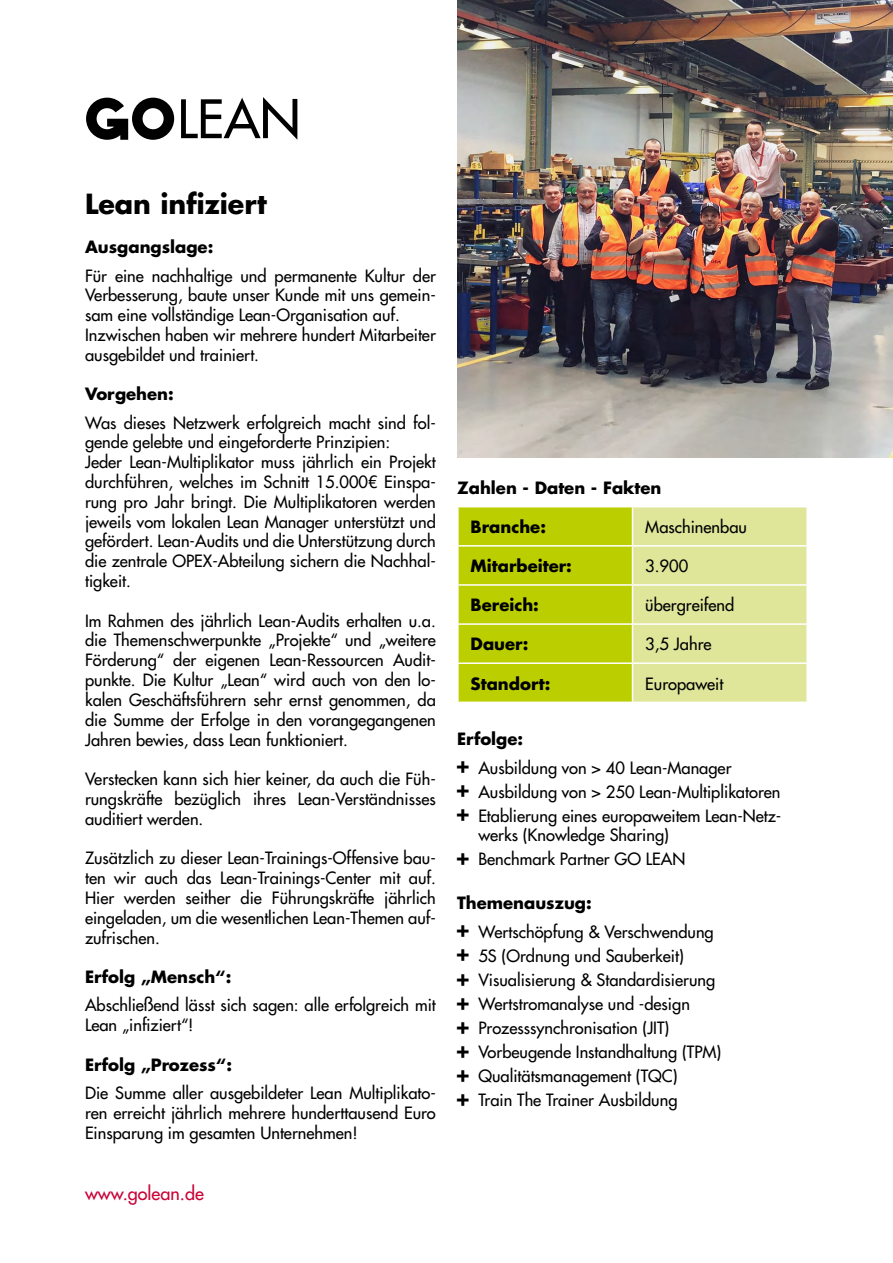
<style>
.page{position:relative;width:893px;height:1263px;background:#fff}
.page>*{position:absolute;margin:0;border:0;box-sizing:border-box;transform-origin:0 0}
.t1{font:700 27px "Futura Std";color:#000}
.t2{font:500 18px "Futura Std";color:#c90338}
.t3{font:500 16.5px/19.8px "Futura Std";color:#000}
.t4{font:700 16.5px "Futura Std";color:#000}
</style>
<div class="page">
<svg style="left:459px;top:507px;width:347px;height:195px;background:#cdda4d"></svg>
<hr style="left:632px;top:507px;width:1px;height:38px;background:#fff">
<hr style="left:457px;top:545px;width:175px;height:2px;background:#fff">
<hr style="left:632px;top:545px;width:176px;height:2px;background:#fff">
<hr style="left:632px;top:547px;width:1px;height:37px;background:#fff">
<hr style="left:457px;top:584px;width:175px;height:2px;background:#fff">
<hr style="left:632px;top:584px;width:176px;height:2px;background:#fff">
<hr style="left:632px;top:586px;width:1px;height:37px;background:#fff">
<hr style="left:457px;top:623px;width:175px;height:2px;background:#fff">
<hr style="left:632px;top:623px;width:176px;height:2px;background:#fff">
<hr style="left:632px;top:625px;width:1px;height:37px;background:#fff">
<hr style="left:457px;top:662px;width:175px;height:2px;background:#fff">
<hr style="left:632px;top:662px;width:176px;height:2px;background:#fff">
<hr style="left:632px;top:664px;width:1px;height:38px;background:#fff">
<img style="left:457px;top:0;width:436px;height:458px">
<svg style="left:181px;top:97px;width:116px;height:43px"></svg>
<svg style="left:86px;top:98px;width:88px;height:42px"></svg>
<h1 class="t1" style="left:85px;top:186px;width:183px">Lean infiziert</h1>
<p class="t4" style="left:85px;top:236px;width:130px">Ausgangslage:</p>
<p class="t3" style="left:85px;top:266px;width:352px">Für eine nachhaltige und permanente Kultur der Verbesserung, baute unser Kunde mit uns gemein&shy;sam eine vollständige Lean-Organisation auf.<br>Inzwischen haben wir mehrere hundert Mitarbeiter ausgebildet und trainiert.</p>
<p class="t4" style="left:85px;top:383px;width:90px">Vorgehen:</p>
<p class="t3" style="left:85px;top:413px;width:352px">Was dieses Netzwerk erfolgreich macht sind fol&shy;gende gelebte und eingeforderte Prinzipien:<br>Jeder Lean-Multiplikator muss jährlich ein Projekt durchführen, welches im Schnitt 15.000€ Einspa&shy;rung pro Jahr bringt. Die Multiplikatoren werden jeweils vom lokalen Lean Manager unterstützt und gefördert. Lean-Audits und die Unterstützung durch die zentrale OPEX-Abteilung sichern die Nachhal&shy;tigkeit.</p>
<p class="t3" style="left:85px;top:611px;width:352px;text-align:justify">Im Rahmen des jährlich Lean-Audits erhalten u.a. die Themenschwerpunkte „Projekte“ und „weitere Förderung“ der eigenen Lean-Ressourcen Audit&shy;punkte. Die Kultur „Lean“ wird auch von den lo&shy;kalen Geschäftsführern sehr ernst genommen, da die Summe der Erfolge in den vorangegangenen Jahren bewies, dass Lean funktioniert.</p>
<p class="t3" style="left:85px;top:769px;width:352px;text-align:justify">Verstecken kann sich hier keiner, da auch die Füh&shy;rungskräfte bezüglich ihres Lean-Verständnisses auditiert werden.</p>
<p class="t3" style="left:85px;top:848px;width:352px;text-align:justify">Zusätzlich zu dieser Lean-Trainings-Offensive bau&shy;ten wir auch das Lean-Trainings-Center mit auf.<br>Hier werden seither die Führungskräfte jährlich eingeladen, um die wesentlichen Lean-Themen auf&shy;zufrischen.</p>
<p class="t4" style="left:85px;top:966px;width:148px">Erfolg „Mensch“:</p>
<p class="t3" style="left:85px;top:995px;width:352px">Abschließend lässt sich sagen: alle erfolgreich mit<br>Lean „infiziert“!</p>
<p class="t4" style="left:85px;top:1054px;width:149px">Erfolg „Prozess“:</p>
<p class="t3" style="left:85px;top:1083px;width:352px;text-align:justify">Die Summe aller ausgebildeter Lean Multiplikato&shy;ren erreicht jährlich mehrere hunderttausend Euro Einsparung im gesamten Unternehmen!</p>
<p class="t2" style="left:85px;top:1182px;width:120px">www.golean.de</p>
<p class="t4" style="left:457px;top:477px;width:206px">Zahlen - Daten - Fakten</p>
<p class="t4" style="left:471px;top:516px;width:77px">Branche:</p>
<p class="t3" style="left:645px;top:517px;width:103px">Maschinenbau</p>
<p class="t4" style="left:471px;top:555px;width:103px">Mitarbeiter:</p>
<p class="t3" style="left:645px;top:556px;width:44px">3.900</p>
<p class="t4" style="left:471px;top:594px;width:70px">Bereich:</p>
<p class="t3" style="left:645px;top:595px;width:91px">übergreifend</p>
<p class="t4" style="left:471px;top:633px;width:59px">Dauer:</p>
<p class="t3" style="left:645px;top:634px;width:68px">3,5 Jahre</p>
<p class="t4" style="left:471px;top:672px;width:81px">Standort:</p>
<p class="t3" style="left:645px;top:674px;width:80px">Europaweit</p>
<p class="t4" style="left:457px;top:728px;width:68px">Erfolge:</p>
<p class="t3" style="left:478px;top:755px;width:305px;line-height:24px">Ausbildung von &gt; 40 Lean-Manager<br>Ausbildung von &gt; 250 Lean-Multiplikatoren<br>Etablierung eines europaweitem Lean-Netz-</p>
<p class="t3" style="left:478px;top:823px;width:208px;line-height:24px">werks (Knowledge Sharing)<br>Benchmark Partner GO LEAN</p>
<p class="t4" style="left:457px;top:892px;width:136px">Themenauszug:</p>
<p class="t3" style="left:478px;top:920px;width:244px;line-height:24px">Wertschöpfung &amp; Verschwendung<br>5S (Ordnung und Sauberkeit)<br>Visualisierung &amp; Standardisierung<br>Wertstromanalyse und -design<br>Prozesssynchronisation (JIT)<br>Vorbeugende Instandhaltung (TPM)<br>Qualitätsmanagement (TQC)<br>Train The Trainer Ausbildung</p>
</div>
